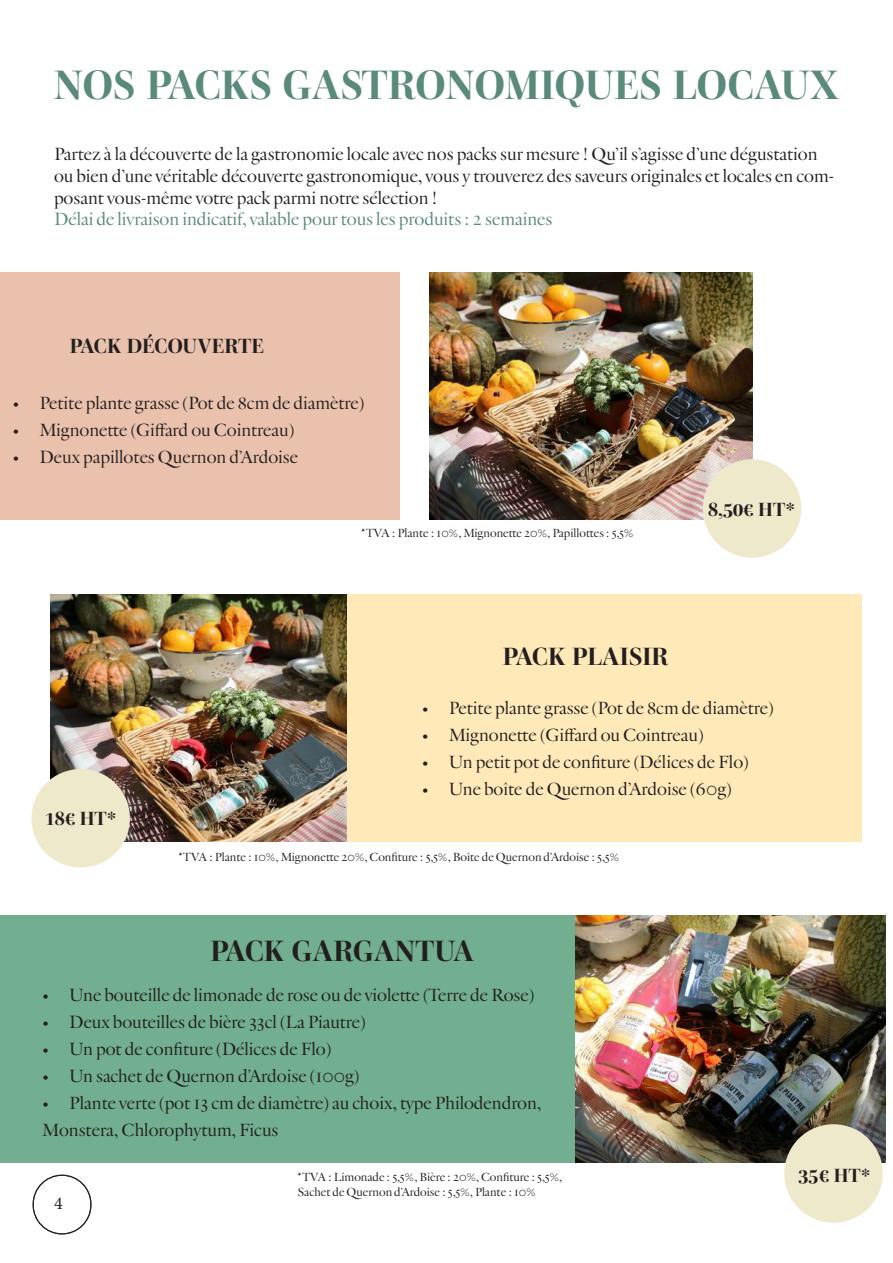
<style>
.page{position:relative;width:893px;height:1263px;background:#fff}
.page>*{position:absolute;margin:0;border:0;box-sizing:border-box;transform-origin:0 0}
.t1{font:700 42px "Mencken Std Head";color:#598a7c}
.t2{font:700 30px "Mencken Std Head";letter-spacing:-.005em;color:#231f20}
.t3{font:700 25.5px "Mencken Std Head";color:#231f20}
.t4{font:700 21px "Mencken Std Head";color:#231f20}
.t5{font:700 19.5px "Mencken Std Head";color:#231f20}
.t6{font:18px/21.6px "Verdigris MVB Pro Big";color:#231f20}
.t7{font:18px "Verdigris MVB Pro Big";color:#598a7c}
.t8{font:18px "Minion Pro";color:#231f20}
.t9{font:12px/14.4px "Verdigris MVB Pro Big";color:#231f20}
</style>
<div class="page">
<div style="left:33px;top:1175px;width:58px;height:59px;border:1px solid #231f20;border-radius:29px"></div>
<img style="left:50px;top:595px;width:298px;height:246px">
<img style="left:429px;top:272px;width:323px;height:247px">
<div style="left:0;top:272px;width:400px;height:247px;background:#eac1ac"></div>
<div style="left:348px;top:594px;width:514px;height:247px;background:#ffe9b9"></div>
<div style="left:0;top:915px;width:696px;height:247px;background:#72ae90"></div>
<div style="left:703px;top:459px;width:98px;height:99px;background:#efe9cb;border-radius:50%"></div>
<div style="left:31px;top:769px;width:99px;height:98px;background:#efe9cb;border-radius:50%"></div>
<img style="left:575px;top:916px;width:310px;height:246px">
<div style="left:784px;top:1124px;width:99px;height:99px;background:#efe9cb;border-radius:50%"></div>
<h1 class="t1" style="left:54px;top:61px;width:786px">NOS PACKS GASTRONOMIQUES LOCAUX</h1>
<p class="t6" style="left:54px;top:144px;width:782px">Partez à la découverte de la gastronomie locale avec nos packs sur mesure ! Qu’il s’agisse d’une dégustation ou bien d’une véritable découverte gastronomique, vous y trouverez des saveurs originales et locales en com&shy;posant vous-même votre pack parmi notre sélection !</p>
<p class="t7" style="left:54px;top:208px;width:500px">Délai de livraison indicatif, valable pour tous les produits : 2 semaines</p>
<p class="t4" style="left:70px;top:334px;width:196px">PACK DÉCOUVERTE</p>
<p class="t6" style="left:13px;top:392px;width:353px">• Petite plante grasse (Pot de 8cm de diamètre)</p>
<p class="t6" style="left:13px;top:419px;width:283px">• Mignonette (Giffard ou Cointreau)</p>
<p class="t6" style="left:13px;top:446px;width:287px">• Deux papillotes Quernon d’Ardoise</p>
<p class="t9" style="left:361px;top:526px;width:274px">*TVA : Plante : 10%, Mignonette 20%, Papillottes : 5,5%</p>
<p class="t5" style="left:708px;top:498px;width:88px">8,50€ HT*</p>
<p class="t5" style="left:45px;top:808px;width:73px">18€ HT*</p>
<h3 class="t3" style="left:503px;top:641px;width:167px">PACK PLAISIR</h3>
<p class="t6" style="left:422px;top:697px;width:353px">• Petite plante grasse (Pot de 8cm de diamètre)</p>
<p class="t6" style="left:422px;top:724px;width:283px">• Mignonette (Giffard ou Cointreau)</p>
<p class="t6" style="left:422px;top:751px;width:328px">• Un petit pot de confiture (Délices de Flo)</p>
<p class="t6" style="left:422px;top:778px;width:311px">• Une boîte de Quernon d’Ardoise (60g)</p>
<p class="t9" style="left:179px;top:849px;width:442px">*TVA : Plante : 10%, Mignonette 20%, Confiture : 5,5%, Boîte de Quernon d’Ardoise : 5,5%</p>
<h2 class="t2" style="left:210px;top:934px;width:265px">PACK GARGANTUA</h2>
<p class="t6" style="left:42px;top:984px;width:494px">• Une bouteille de limonade de rose ou de violette (Terre de Rose)</p>
<p class="t6" style="left:42px;top:1011px;width:325px">• Deux bouteilles de bière 33cl (La Piautre)</p>
<p class="t6" style="left:42px;top:1038px;width:290px">• Un pot de confiture (Délices de Flo)</p>
<p class="t6" style="left:42px;top:1065px;width:319px">• Un sachet de Quernon d’Ardoise (100g)</p>
<p class="t6" style="left:42px;top:1089px;width:500px;line-height:27px">• Plante verte (pot 13 cm de diamètre) au choix, type Philodendron,<br>Monstera, Chlorophytum, Ficus</p>
<p class="t8" style="left:54px;top:1191px;width:10px">4</p>
<p class="t9" style="left:298px;top:1170px;width:266px">*TVA : Limonade : 5,5%, Bière : 20%, Confiture : 5,5%,<br>Sachet de Quernon d’Ardoise : 5,5%, Plante : 10%</p>
<p class="t5" style="left:799px;top:1164px;width:73px">35€ HT*</p>
</div>
